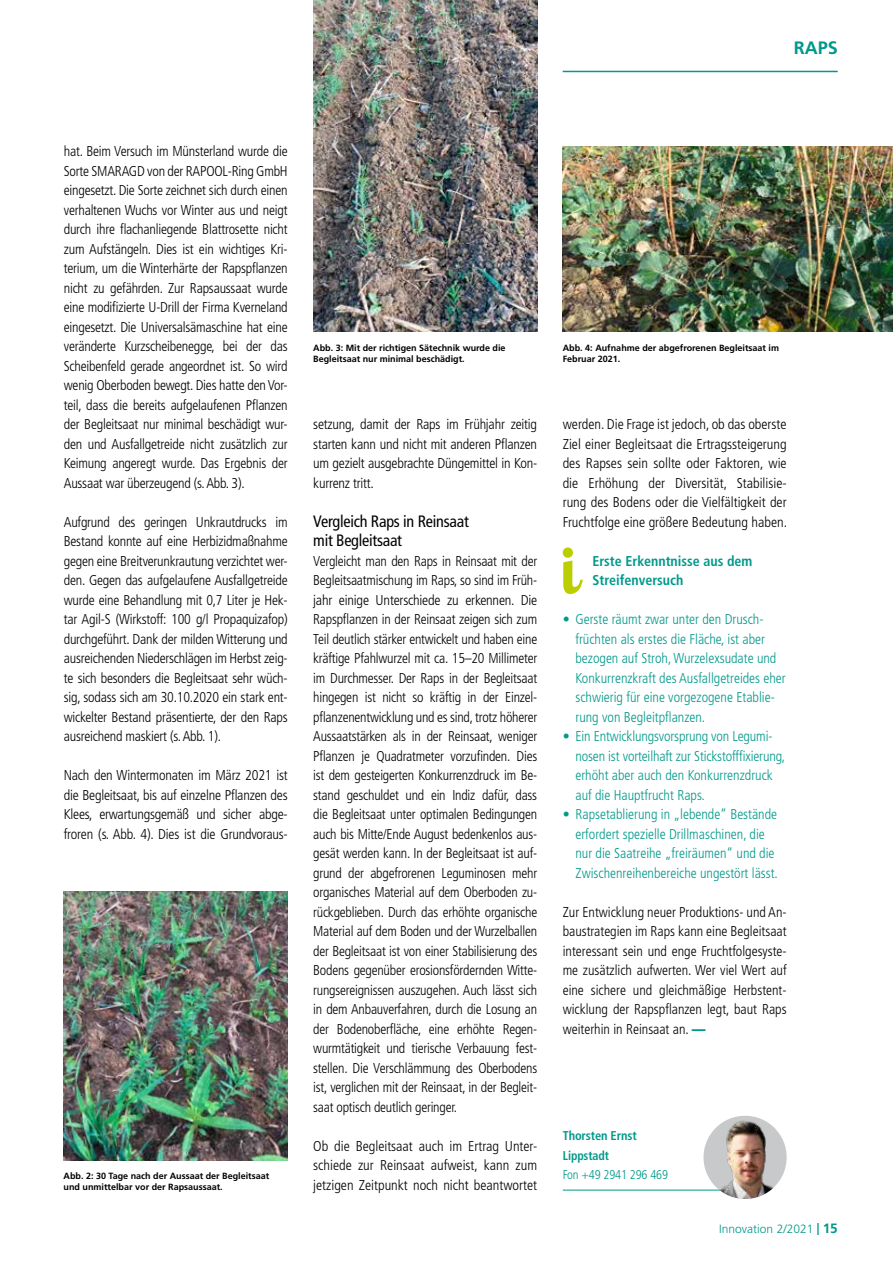
<style>
.page{position:relative;width:893px;height:1263px;background:#fff}
.page>*{position:absolute;margin:0;border:0;box-sizing:border-box;transform-origin:0 0}
.t1{font:700 18px "Frutiger LT";color:#00998a}
.t2{font:condensed 16.5px/19.5px "Frutiger LT";letter-spacing:-.015em;color:#000}
.t3{font:300 condensed 14.25px/19.5px "Frutiger LT";letter-spacing:-.015em;color:#000;text-align:justify}
.t4{font:300 condensed 14.25px/19.5px "Frutiger LT";color:#00998a}
.t5{font:700 condensed 14.25px/19.5px "Frutiger LT";color:#00998a}
.t6{font:700 condensed 12.75px/19.5px "Frutiger LT";letter-spacing:-.01em;color:#00998a}
.t7{font:300 condensed 12.75px "Frutiger LT";letter-spacing:-.01em;color:#00998a}
.t8{font:300 12px "Frutiger LT";color:#00998a}
.t9{font:700 9px/10.8px "Frutiger LT";color:#000}
.s1{font-weight:900;font-stretch:normal;color:#00998a}
.s2{font-weight:700}
.s3{font-weight:700;font-size:13.5px}
</style>
<div class="page">
<img style="left:64px;top:891px;width:224px;height:269px">
<img style="left:313px;top:0;width:224px;height:332px">
<img style="left:563px;top:147px;width:330px;height:185px">
<hr style="left:563px;top:1190px;width:166px;height:1px;background:#00998a">
<img style="left:703px;top:1116px;width:84px;height:83px;border-radius:42px">
<svg style="left:563px;top:547px;width:20px;height:47px"></svg>
<hr style="left:563px;top:71px;width:275px;height:1px;background:#00998a">
<p class="t1" style="left:794px;top:37px;width:23px">Raps</p>
<p class="t3" style="left:64px;top:142px;width:225px">hat. Beim Versuch im Münsterland wurde die Sorte SMARAGD von der RAPOOL-Ring GmbH eingesetzt. Die Sorte zeichnet sich durch einen verhaltenen Wuchs vor Winter aus und neigt durch ihre flachanliegende Blattrosette nicht zum Aufstängeln. Dies ist ein wichtiges Kri&shy;terium, um die Winterhärte der Rapspflanzen nicht zu gefährden. Zur Rapsaussaat wurde eine modifizierte U-Drill der Firma Kverneland eingesetzt. Die Universalsämaschine hat eine veränderte Kurzscheibenegge, bei der das Scheibenfeld gerade angeordnet ist. So wird wenig Oberboden bewegt. Dies hatte den Vor&shy;teil, dass die bereits aufgelaufenen Pflanzen der Begleitsaat nur minimal beschädigt wur&shy;den und Ausfallgetreide nicht zusätzlich zur Keimung angeregt wurde. Das Ergebnis der Aussaat war überzeugend (s. Abb. 3).</p>
<p class="t3" style="left:64px;top:512px;width:225px">Aufgrund des geringen Unkrautdrucks im Bestand konnte auf eine Herbizidmaßnahme gegen eine Breitverunkrautung verzichtet wer&shy;den. Gegen das aufgelaufene Ausfallgetreide wurde eine Behandlung mit 0,7 Liter je Hek&shy;tar Agil-S (Wirkstoff: 100 g/l Propaquizafop) durchgeführt. Dank der milden Witterung und ausreichenden Niederschlägen im Herbst zeig&shy;te sich besonders die Begleitsaat sehr wüch&shy;sig, sodass sich am 30.10.2020 ein stark ent&shy;wickelter Bestand präsentierte, der den Raps ausreichend maskiert (s. Abb. 1).</p>
<p class="t3" style="left:64px;top:766px;width:225px">Nach den Wintermonaten im März 2021 ist die Begleitsaat, bis auf einzelne Pflanzen des Klees, erwartungsgemäß und sicher abge&shy;froren (s. Abb. 4). Dies ist die Grundvoraus-</p>
<p class="t9" style="left:64px;top:1170px;width:207px">Abb. 2: 30 Tage nach der Aussaat der Begleitsaat und unmittelbar vor der Rapsaussaat.</p>
<p class="t9" style="left:313px;top:343px;width:194px">Abb. 3: Mit der richtigen Sätechnik wurde die<br>Begleitsaat nur minimal beschädigt.</p>
<p class="t9" style="left:563px;top:343px;width:218px">Abb. 4: Aufnahme der abgefrorenen Begleitsaat im<br>Februar 2021.</p>
<p class="t3" style="left:313px;top:415px;width:225px">setzung, damit der Raps im Frühjahr zeitig starten kann und nicht mit anderen Pflanzen um gezielt ausgebrachte Düngemittel in Kon&shy;kurrenz tritt.</p>
<p class="t2" style="left:313px;top:511px;width:157px">Vergleich Raps in Reinsaat mit Begleitsaat</p>
<p class="t3" style="left:313px;top:551px;width:225px">Vergleicht man den Raps in Reinsaat mit der Begleitsaatmischung im Raps, so sind im Früh&shy;jahr einige Unterschiede zu erkennen. Die Rapspflanzen in der Reinsaat zeigen sich zum Teil deutlich stärker entwickelt und haben eine kräftige Pfahlwurzel mit ca. 15–20 Millimeter im Durchmesser. Der Raps in der Begleitsaat hingegen ist nicht so kräftig in der Einzel&shy;pflanzenentwicklung und es sind, trotz höherer Aussaatstärken als in der Reinsaat, weniger Pflanzen je Quadratmeter vorzufinden. Dies ist dem gesteigerten Konkurrenzdruck im Be&shy;stand geschuldet und ein Indiz dafür, dass die Begleitsaat unter optimalen Bedingungen auch bis Mitte/Ende August bedenkenlos aus&shy;gesät werden kann. In der Begleitsaat ist auf&shy;grund der abgefrorenen Leguminosen mehr organisches Material auf dem Oberboden zu&shy;rückgeblieben. Durch das erhöhte organische Material auf dem Boden und der Wurzelballen der Begleitsaat ist von einer Stabilisierung des Bodens gegenüber erosionsfördernden Witte&shy;rungsereignissen auszugehen. Auch lässt sich in dem Anbauverfahren, durch die Losung an der Bodenoberfläche, eine erhöhte Regen&shy;wurmtätigkeit und tierische Verbauung fest&shy;stellen. Die Verschlämmung des Oberbodens ist, verglichen mit der Reinsaat, in der Begleit&shy;saat optisch deutlich geringer.</p>
<p class="t3" style="left:313px;top:1136px;width:225px">Ob die Begleitsaat auch im Ertrag Unter&shy;schiede zur Reinsaat aufweist, kann zum jetzigen Zeitpunkt noch nicht beantwortet</p>
<p class="t3" style="left:563px;top:415px;width:226px">werden. Die Frage ist jedoch, ob das oberste Ziel einer Begleitsaat die Ertragssteigerung des Rapses sein sollte oder Faktoren, wie die Erhöhung der Diversität, Stabilisie&shy;rung des Bodens oder die Vielfältigkeit der Fruchtfolge eine größere Bedeutung haben.</p>
<p class="t5" style="left:592px;top:551px;width:161px">Erste Erkenntnisse aus dem<br>Streifenversuch</p>
<p class="t4" style="left:575px;top:610px;width:212px;text-indent:-13px">• Gerste räumt zwar unter den Drusch&shy;früchten als erstes die Fläche, ist aber bezogen auf Stroh, Wurzelexsudate und Konkurrenzkraft des Ausfallgetreides eher schwierig für eine vorgezogene Etablie&shy;rung von Begleitpflanzen.</p>
<p class="t4" style="left:575px;top:727px;width:211px;text-indent:-13px">• Ein Entwicklungsvorsprung von Legumi&shy;nosen ist vorteilhaft zur Stickstofffixierung, erhöht aber auch den Konkurrenzdruck auf die Hauptfrucht Raps.</p>
<p class="t4" style="left:575px;top:805px;width:204px;text-indent:-13px">• Rapsetablierung in „lebende“ Bestände erfordert spezielle Drillmaschinen, die nur die Saatreihe „freiräumen“ und die Zwischenreihenbereiche ungestört lässt.</p>
<p class="t3" style="left:563px;top:902px;width:225px">Zur Entwicklung neuer Produktions- und An&shy;baustrategien im Raps kann eine Begleitsaat interessant sein und enge Fruchtfolgesyste&shy;me zusätzlich aufwerten. Wer viel Wert auf eine sichere und gleichmäßige Herbstent&shy;wicklung der Rapspflanzen legt, baut Raps weiterhin in Reinsaat an. <span class="s1">—</span></p>
<p class="t6" style="left:563px;top:1126px;width:75px">Thorsten Ernst<br>Lippstadt</p>
<p class="t7" style="left:563px;top:1167px;width:107px">Fon +49 2941 296 469</p>
<p class="t8" style="left:719px;top:1222px;width:120px">Innovation 2/2021 <span class="s2">|</span> <span class="s3">15</span></p>
</div>
